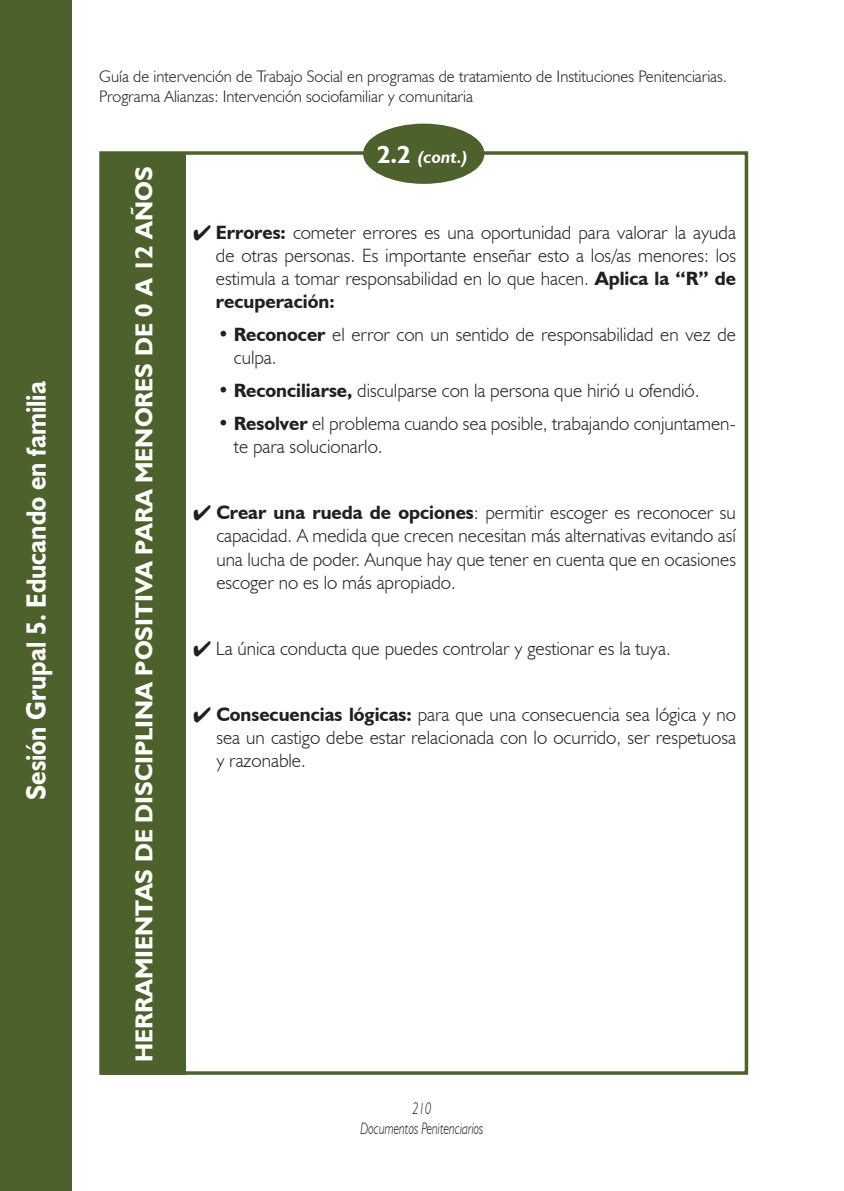
<style>
.page{position:relative;width:844px;height:1191px;background:#fff}
.page>*{position:absolute;margin:0;border:0;box-sizing:border-box;transform-origin:0 0}
.t1{font:700 28px "Humanist 521 BT";color:#fff;scale:.9 1}
.t2{font:700 24.5px "Humanist 521 BT";color:#fff}
.t3{font:300 19.25px/23.1px "Humanist 521 BT";color:#231f20;text-align:justify}
.t4{font:italic 700 17.5px "Humanist 521 BT";color:#fff}
.t5{font:300 16.62px/19.9px "Humanist 521 BT";color:#231f20}
.t6{font:italic 300 16.62px/19.9px "Humanist 521 BT";color:#231f20;text-align:center;scale:.75 1}
.s1{font-style:normal;font-size:24.5px}
.s2{font-weight:700}
</style>
<div class="page">
<div style="left:0;top:0;width:72px;height:1191px;background:#4d612c"></div>
<div style="left:363px;top:124px;width:121px;height:60px;background:#4d612c;border-radius:50%"></div>
<div style="left:101px;top:154px;width:84px;height:920px;background:#4d612c"></div>
<h1 class="t1" style="left:19px;top:800px;width:467px;rotate:-90deg">Sesión Grupal 5. Educando en familia</h1>
<p class="t5" style="left:99px;top:66px;width:629px">Guía de intervención de Trabajo Social en programas de tratamiento de Instituciones Penitenciarias.<br>Programa Alianzas: Intervención sociofamiliar y comunitaria</p>
<p class="t2" style="left:129px;top:1062px;width:897px;rotate:-90deg">HERRAMIENTAS DE DISCIPLINA POSITIVA PARA MENORES DE 0 A 12 AÑOS</p>
<p class="t4" style="left:377px;top:146px;width:92px"><span class="s1">2.2</span> (cont.)</p>
<p class="t3" style="left:216px;top:220px;width:521px;text-indent:-23px">✔ <span class="s2">Errores:</span> cometer errores es una oportunidad para valorar la ayuda de otras personas. Es importante enseñar esto a los/as menores: los estimula a tomar responsabilidad en lo que hacen. <span class="s2">Aplica la “R” de recuperación:</span></p>
<p class="t3" style="left:234px;top:322px;width:503px;text-indent:-16px">• <span class="s2">Reconocer</span> el error con un sentido de responsabilidad en vez de culpa.</p>
<p class="t3" style="left:218px;top:379px;width:483px">• <span class="s2">Reconciliarse,</span> disculparse con la persona que hirió u ofendió.</p>
<p class="t3" style="left:234px;top:412px;width:503px;text-indent:-16px">• <span class="s2">Resolver</span> el problema cuando sea posible, trabajando conjuntamen&shy;te para solucionarlo.</p>
<p class="t3" style="left:216px;top:501px;width:521px;text-indent:-23px">✔ <span class="s2">Crear una rueda de opciones</span>: permitir escoger es reconocer su capacidad. A medida que crecen necesitan más alternativas evitando así una lucha de poder. Aunque hay que tener en cuenta que en ocasiones escoger no es lo más apropiado.</p>
<p class="t3" style="left:193px;top:636px;width:479px">✔ La única conducta que puedes controlar y gestionar es la tuya.</p>
<p class="t3" style="left:216px;top:702px;width:521px;text-indent:-23px">✔ <span class="s2">Consecuencias lógicas:</span> para que una consecuencia sea lógica y no sea un castigo debe estar relacionada con lo ocurrido, ser respetuosa y razonable.</p>
<p class="t6" style="left:360px;top:1098px;width:165px">210<br>Documentos Penitenciarios</p>
</div>
